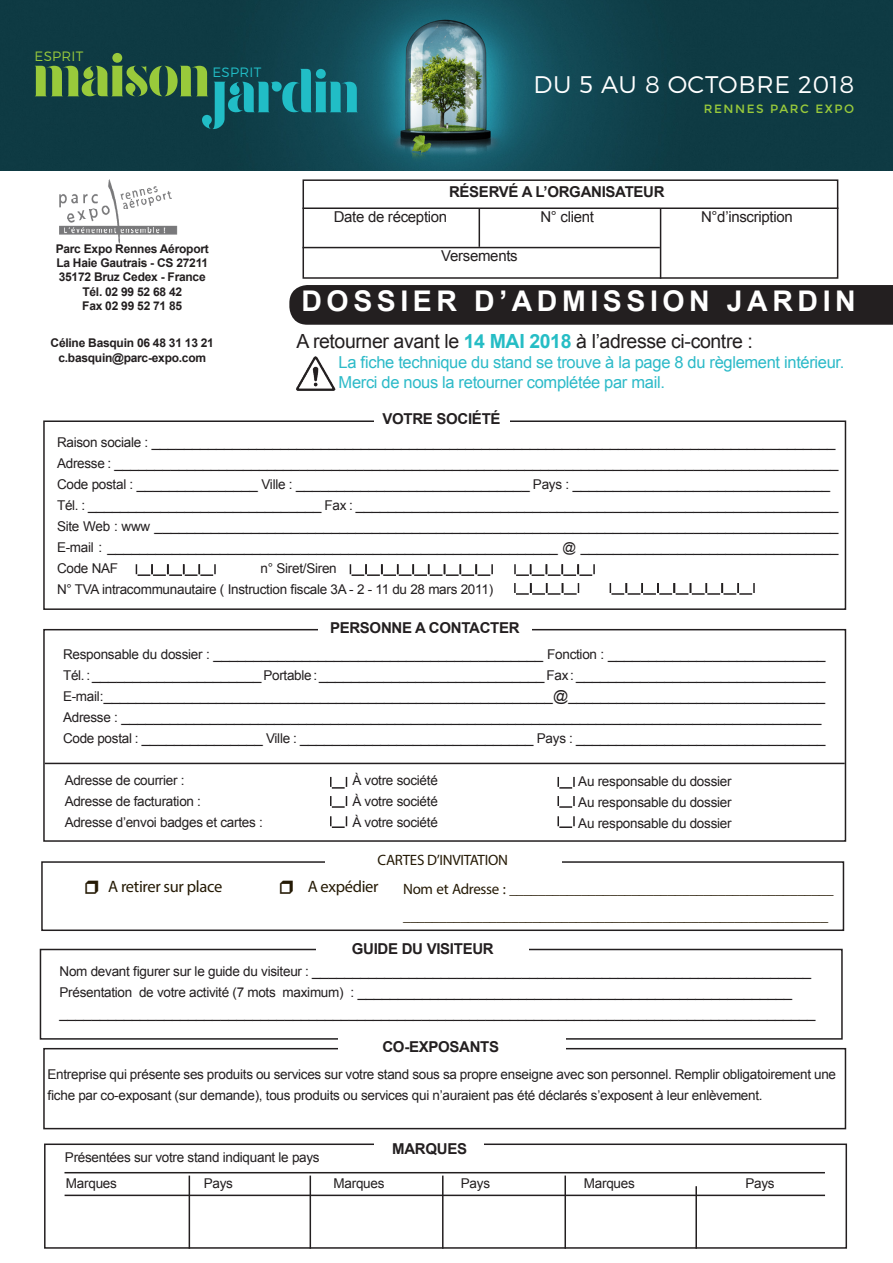
<style>
.page{position:relative;width:893px;height:1263px;background:#fff}
.page>*{position:absolute;margin:0;border:0;box-sizing:border-box;transform-origin:0 0}
.t1{font:61.95px "Gok Stencil";letter-spacing:-.02em;color:#99ca3b}
.t2{font:61.95px "Gok Stencil";letter-spacing:-.02em;color:#21bdc6}
.t3{font:37.5px "Minion Pro";color:#251a05}
.t4{font:700 28.5px "Arial";letter-spacing:.16em;color:#fff}
.t5{font:300 24px "Montserrat";letter-spacing:.03em;color:#fff}
.t6{font:19.5px "Arial";letter-spacing:-.02em;color:#231f20}
.t7{font:16.5px/19.8px "Arial";letter-spacing:-.02em;color:#2cbac8}
.t8{font:16.5px "Myriad Pro";letter-spacing:-.02em;color:#251a05}
.t9{font:15px/21px "Arial";letter-spacing:-.02em;color:#231f20}
.t10{font:15px/27px "Myriad Pro";letter-spacing:-.02em;color:#251a05}
.t11{font:700 15px "Arial";letter-spacing:-.02em;color:#231f20}
.t12{font:13.5px/21px "Arial";letter-spacing:-.02em;color:#231f20}
.t13{font:300 13.5px "Montserrat";letter-spacing:.02em;color:#99ca3b}
.t14{font:300 13.5px "Montserrat";letter-spacing:.02em;color:#21bdc6}
.t15{font:700 12px "Arial";letter-spacing:-.02em;color:#231f20}
.t16{font:12px "Montserrat";letter-spacing:.13em;color:#99ca3b}
.s1{font-weight:700;color:#26bdc5}
.s2{font-size:13.5px}
</style>
<div class="page">
<img style="left:0;top:0;width:893px;height:170px">
<div style="left:43px;top:420px;width:803px;height:190px;border:2px solid #231f20"></div>
<div style="left:43px;top:629px;width:803px;height:213px;border:2px solid #231f20"></div>
<div style="left:40px;top:949px;width:803px;height:91px;border:2px solid #231f20"></div>
<div style="left:43px;top:1048px;width:803px;height:81px;border:2px solid #231f20"></div>
<div style="left:44px;top:1143px;width:803px;height:106px;border:2px solid #231f20"></div>
<div style="left:374px;top:408px;width:135px;height:25px;background:#fff"></div>
<div style="left:318px;top:618px;width:213px;height:25px;background:#fff"></div>
<div style="left:316px;top:931px;width:213px;height:25px;background:#fff"></div>
<div style="left:339px;top:1034px;width:227px;height:26px;background:#fff"></div>
<div style="left:374px;top:1136px;width:110px;height:25px;background:#fff"></div>
<div style="left:289px;top:285px;width:604px;height:40px;background:#231f20"></div>
<div style="left:302px;top:179px;width:536px;height:100px;border:2px solid #231f20"></div>
<hr style="left:302px;top:207px;width:536px;height:2px;background:#231f20">
<hr style="left:302px;top:247px;width:358px;height:1px;background:#231f20">
<hr style="left:479px;top:209px;width:1px;height:38px;background:#231f20">
<hr style="left:660px;top:209px;width:1px;height:70px;background:#231f20">
<hr style="left:64px;top:1172px;width:761px;height:1px;background:#231f20">
<hr style="left:45px;top:763px;width:800px;height:1px;background:#231f20">
<hr style="left:65px;top:1194px;width:760px;height:2px;background:#231f20">
<hr style="left:189px;top:1175px;width:1px;height:74px;background:#231f20">
<hr style="left:310px;top:1175px;width:1px;height:74px;background:#231f20">
<hr style="left:442px;top:1175px;width:2px;height:74px;background:#231f20">
<hr style="left:564px;top:1175px;width:2px;height:74px;background:#231f20">
<hr style="left:695px;top:1186px;width:2px;height:63px;background:#231f20">
<svg style="left:330px;top:777px;width:17px;height:12px"></svg>
<svg style="left:557px;top:777px;width:18px;height:12px"></svg>
<svg style="left:136px;top:564px;width:80px;height:12px"></svg>
<svg style="left:350px;top:564px;width:143px;height:12px"></svg>
<svg style="left:514px;top:564px;width:81px;height:12px"></svg>
<svg style="left:514px;top:583px;width:65px;height:12px"></svg>
<svg style="left:610px;top:583px;width:145px;height:12px"></svg>
<svg style="left:330px;top:796px;width:17px;height:12px"></svg>
<svg style="left:557px;top:796px;width:18px;height:12px"></svg>
<svg style="left:330px;top:816px;width:17px;height:12px"></svg>
<svg style="left:557px;top:816px;width:18px;height:12px"></svg>
<img style="left:59px;top:179px;width:118px;height:65px">
<div style="left:41px;top:861px;width:803px;height:70px;border:2px solid #231f20"></div>
<div style="left:326px;top:849px;width:236px;height:25px;background:#fff"></div>
<img style="left:296px;top:356px;width:40px;height:35px">
<p class="t13" style="left:35px;top:48px;width:50px">ESPRIT</p>
<p class="t1" style="left:34px;top:45px;width:179px">maison</p>
<p class="t14" style="left:213px;top:64px;width:50px">ESPRIT</p>
<p class="t2" style="left:209px;top:61px;width:154px">jardin</p>
<p class="t5" style="left:533px;top:70px;width:322px">DU 5 AU 8 OCTOBRE 2018</p>
<p class="t11" style="left:449px;top:182px;width:217px">RÉSERVÉ A L’ORGANISATEUR</p>
<p class="t16" style="left:704px;top:101px;width:152px">RENNES PARC EXPO</p>
<p class="t15" style="left:56px;top:240px;width:155px">Parc Expo Rennes Aéroport</p>
<p class="t15" style="left:56px;top:255px;width:153px">La Haie Gautrais - CS 27211</p>
<p class="t15" style="left:59px;top:269px;width:148px">35172 Bruz Cedex - France</p>
<p class="t15" style="left:82px;top:284px;width:101px">Tél. 02 99 52 68 42</p>
<p class="t15" style="left:82px;top:298px;width:101px">Fax 02 99 52 71 85</p>
<p class="t15" style="left:51px;top:335px;width:165px">Céline Basquin 06 48 31 13 21</p>
<p class="t15" style="left:58px;top:350px;width:149px">c.basquin@parc-expo.com</p>
<p class="t9" style="left:334px;top:206px;width:115px">Date de réception</p>
<p class="t9" style="left:441px;top:245px;width:78px">Versements</p>
<p class="t9" style="left:540px;top:206px;width:55px">N° client</p>
<p class="t9" style="left:701px;top:207px;width:93px">N°d’inscription</p>
<p class="t4" style="left:301px;top:283px;width:556px">DOSSIER D’ADMISSION JARDIN</p>
<p class="t6" style="left:296px;top:329px;width:458px">A retourner avant le <span class="s1">14 MAI 2018</span> à l’adresse ci-contre :</p>
<p class="t7" style="left:339px;top:352px;width:507px">La fiche technique du stand se trouve à la page 8 du règlement intérieur.<br>Merci de nous la retourner complétée par mail.</p>
<p class="t11" style="left:382px;top:409px;width:120px">VOTRE SOCIÉTÉ</p>
<p class="t9" style="left:57px;top:431px;width:780px"><span class="s2">Raison sociale :</span> _____________________________________________________________________________________</p>
<p class="t9" style="left:57px;top:452px;width:783px"><span class="s2">Adresse :</span> __________________________________________________________________________________________</p>
<p class="t9" style="left:57px;top:473px;width:775px"><span class="s2">Code postal :</span> _______________ <span class="s2">Ville :</span> _____________________________ <span class="s2">Pays :</span> ________________________________</p>
<p class="t9" style="left:57px;top:494px;width:783px"><span class="s2">Tél. :</span> _____________________________ <span class="s2">Fax :</span> ____________________________________________________________</p>
<p class="t9" style="left:57px;top:515px;width:783px"><span class="s2">Site Web : www</span> _____________________________________________________________________________________<br><span class="s2">E-mail :</span> ________________________________________________________ <span class="s2">@</span> ________________________________</p>
<p class="t12" style="left:57px;top:558px;width:63px">Code NAF</p>
<p class="t12" style="left:261px;top:558px;width:78px">n° Siret/Siren</p>
<p class="t12" style="left:57px;top:579px;width:438px">N° TVA intracommunautaire ( Instruction fiscale 3A - 2 - 11 du 28 mars 2011)</p>
<p class="t11" style="left:330px;top:617px;width:191px">PERSONNE A CONTACTER</p>
<p class="t9" style="left:63px;top:644px;width:764px;text-align:justify"><span class="s2">Responsable du dossier :</span> _________________________________________ <span class="s2">Fonction :</span> ___________________________ <span class="s2">Tél. :</span> _____________________ <span class="s2">Portable :</span> ____________________________ <span class="s2">Fax :</span> _______________________________ <span class="s2">E-mail :</span> ________________________________________________________ @ ________________________________ <span class="s2">Adresse :</span> _______________________________________________________________________________________</p>
<p class="t9" style="left:63px;top:728px;width:764px"><span class="s2">Code postal :</span> _______________ <span class="s2">Ville :</span> _____________________________ <span class="s2">Pays :</span> _______________________________</p>
<p class="t12" style="left:65px;top:769px;width:121px">Adresse de courrier :</p>
<p class="t12" style="left:65px;top:790px;width:138px">Adresse de facturation :</p>
<p class="t12" style="left:65px;top:811px;width:200px">Adresse d’envoi badges et cartes :</p>
<p class="t12" style="left:352px;top:769px;width:87px">À votre société</p>
<p class="t12" style="left:352px;top:790px;width:87px">À votre société</p>
<p class="t12" style="left:352px;top:811px;width:87px">À votre société</p>
<p class="t10" style="left:378px;top:846px;width:132px">CARTES D’INVITATION</p>
<p class="t12" style="left:578px;top:770px;width:155px">Au responsable du dossier</p>
<p class="t12" style="left:578px;top:791px;width:155px">Au responsable du dossier</p>
<p class="t12" style="left:578px;top:812px;width:155px">Au responsable du dossier</p>
<p class="t3" style="left:83px;top:859px;width:19px">•</p>
<p class="t8" style="left:108px;top:876px;width:116px">A retirer sur place</p>
<p class="t3" style="left:278px;top:859px;width:19px">•</p>
<p class="t8" style="left:308px;top:876px;width:72px">A expédier</p>
<p class="t10" style="left:403px;top:875px;width:432px">Nom et Adresse : _____________________________________________ ___________________________________________________________</p>
<p class="t11" style="left:352px;top:939px;width:143px">GUIDE DU VISITEUR</p>
<p class="t9" style="left:60px;top:960px;width:758px"><span class="s2">Nom devant figurer sur le guide du visiteur :</span> ______________________________________________________________<br><span class="s2">Présentation de votre activité (7 mots maximum) :</span> ______________________________________________________ ______________________________________________________________________________________________</p>
<p class="t11" style="left:382px;top:1036px;width:118px">CO-EXPOSANTS</p>
<p class="t12" style="left:47px;top:1063px;width:790px">Entreprise qui présente ses produits ou services sur votre stand sous sa propre enseigne avec son personnel. Remplir obligatoirement une fiche par co-exposant (sur demande), tous produits ou services qui n’auraient pas été déclarés s’exposent à leur enlèvement.</p>
<p class="t11" style="left:392px;top:1139px;width:76px">MARQUES</p>
<p class="t12" style="left:65px;top:1147px;width:256px">Présentées sur votre stand indiquant le pays</p>
<p class="t12" style="left:66px;top:1172px;width:52px">Marques</p>
<p class="t12" style="left:204px;top:1172px;width:31px">Pays</p>
<p class="t12" style="left:334px;top:1172px;width:52px">Marques</p>
<p class="t12" style="left:461px;top:1172px;width:31px">Pays</p>
<p class="t12" style="left:584px;top:1172px;width:52px">Marques</p>
<p class="t12" style="left:745px;top:1172px;width:31px">Pays</p>
</div>
